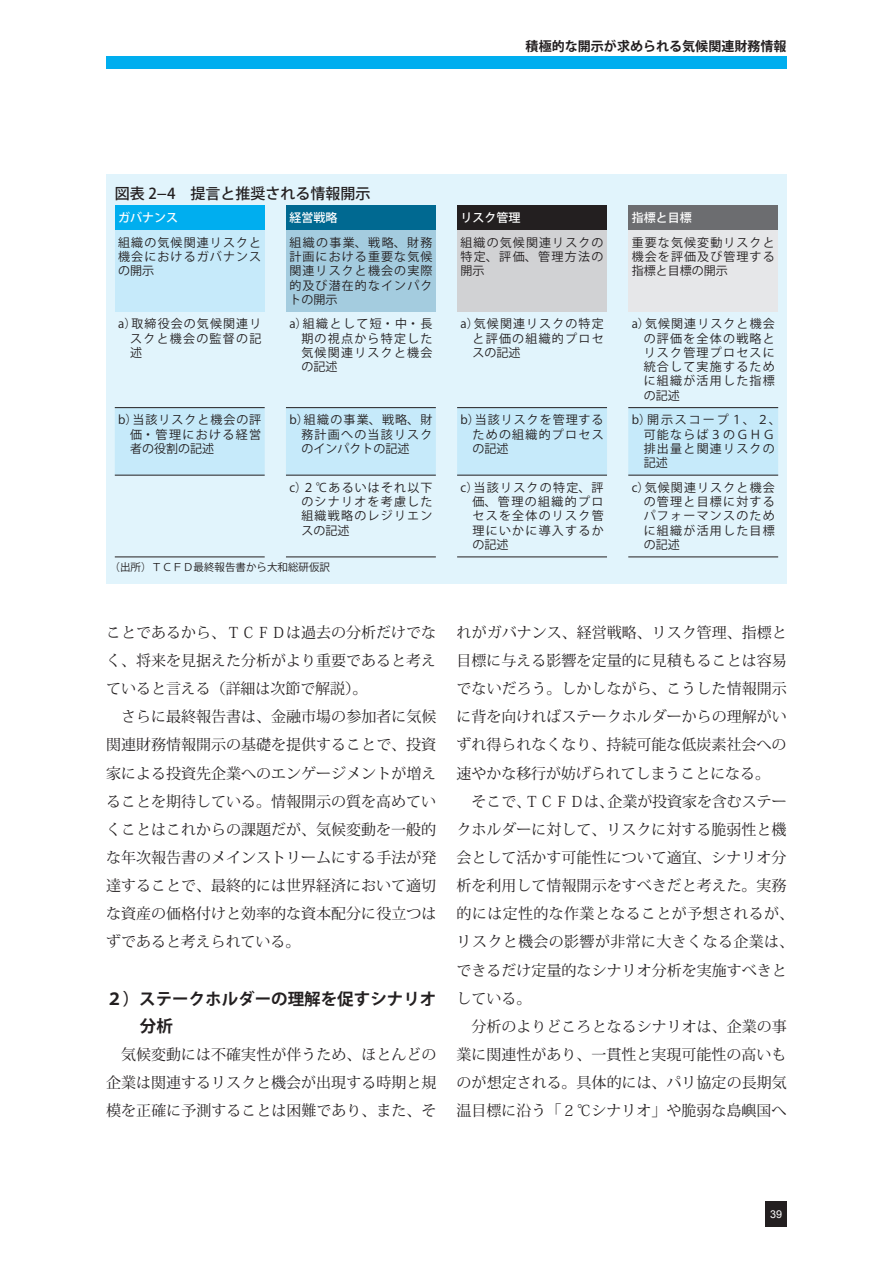
<style>
.page{position:relative;width:893px;height:1263px;background:#fff}
.page>*{position:absolute;margin:0;border:0;box-sizing:border-box;transform-origin:0 0}
.t1{font:700 16.5px/27px "Koz Go Pro";color:#231f20}
.t2{font:15px/28.2px "Koz Min Pro";color:#231f20;text-align:justify}
.t3{font:500 15px "Koz Go Pro";color:#231f20}
.t4{font:700 13.05px "Koz Go Pro";color:#231f20}
.t5{font:12px/14.2px "Koz Go Pro";letter-spacing:.1em;color:#231f20;text-align:justify}
.t6{font:500 12px "Koz Go Pro";color:#fff}
.t7{font:10.8px "Arial";color:#fff}
.t8{font:10.5px "Koz Go Pro";color:#231f20}
</style>
<div class="page">
<div style="left:106px;top:56px;width:681px;height:13px;background:#00aeef"></div>
<div style="left:765px;top:1201px;width:22px;height:26px;background:#231f20"></div>
<div style="left:106px;top:174px;width:681px;height:409px;background:#e1f4fc"></div>
<div style="left:115px;top:205px;width:150px;height:25px;background:#00aeef"></div>
<div style="left:286px;top:205px;width:150px;height:25px;background:#006991"></div>
<div style="left:457px;top:205px;width:150px;height:25px;background:#231f20"></div>
<div style="left:628px;top:205px;width:150px;height:25px;background:#6c6d70"></div>
<div style="left:115px;top:230px;width:150px;height:82px;background:#c6eafa"></div>
<div style="left:286px;top:230px;width:150px;height:82px;background:#a4ccdf"></div>
<div style="left:457px;top:230px;width:150px;height:82px;background:#d1d2d4"></div>
<div style="left:628px;top:230px;width:150px;height:82px;background:#e6e7e9"></div>
<svg style="left:115px;top:408px;width:663px;height:67px;background:#c7e9f8"></svg>
<hr style="left:115px;top:407px;width:150px;height:1px;background:#231f20">
<hr style="left:286px;top:407px;width:150px;height:1px;background:#231f20">
<hr style="left:457px;top:407px;width:150px;height:1px;background:#231f20">
<hr style="left:628px;top:407px;width:150px;height:1px;background:#231f20">
<hr style="left:115px;top:475px;width:150px;height:1px;background:#231f20">
<hr style="left:286px;top:475px;width:150px;height:1px;background:#231f20">
<hr style="left:457px;top:475px;width:150px;height:1px;background:#231f20">
<hr style="left:628px;top:475px;width:150px;height:1px;background:#231f20">
<hr style="left:115px;top:557px;width:150px;height:1px;background:#231f20">
<hr style="left:286px;top:557px;width:150px;height:1px;background:#231f20">
<hr style="left:457px;top:557px;width:150px;height:1px;background:#231f20">
<hr style="left:628px;top:557px;width:150px;height:1px;background:#231f20">
<p class="t4" style="left:526px;top:38px;width:262px">積極的な開示が求められる気候関連財務情報</p>
<p class="t3" style="left:115px;top:184px;width:257px">図表２－４　提言と推奨される情報開示</p>
<p class="t6" style="left:118px;top:210px;width:61px">ガバナンス</p>
<p class="t6" style="left:289px;top:210px;width:49px">経営戦略</p>
<p class="t6" style="left:460px;top:210px;width:61px">リスク管理</p>
<p class="t6" style="left:632px;top:210px;width:61px">指標と目標</p>
<p class="t5" style="left:118px;top:236px;width:145px">組織の気候関連リスクと機会におけるガバナンスの開示</p>
<p class="t5" style="left:289px;top:236px;width:145px">組織の事業、戦略、財務計画における重要な気候関連リスクと機会の実際的及び潜在的なインパクトの開示</p>
<p class="t5" style="left:461px;top:236px;width:145px">組織の気候関連リスクの特定、評価、管理方法の開示</p>
<p class="t5" style="left:632px;top:236px;width:145px">重要な気候変動リスクと機会を評価及び管理する指標と目標の開示</p>
<p class="t5" style="left:130px;top:317px;width:133px;text-indent:-12px">ａ）取締役会の気候関連リスクと機会の監督の記述</p>
<p class="t5" style="left:301px;top:317px;width:133px;text-indent:-12px">ａ）組織として短・中・長期の視点から特定した気候関連リスクと機会の記述</p>
<p class="t5" style="left:473px;top:317px;width:133px;text-indent:-12px">ａ）気候関連リスクの特定と評価の組織的プロセスの記述</p>
<p class="t5" style="left:644px;top:317px;width:133px;text-indent:-12px">ａ）気候関連リスクと機会の評価を全体の戦略とリスク管理プロセスに統合して実施するために組織が活用した指標の記述</p>
<p class="t5" style="left:130px;top:413px;width:133px;text-indent:-12px">ｂ）当該リスクと機会の評価・管理における経営者の役割の記述</p>
<p class="t5" style="left:301px;top:413px;width:133px;text-indent:-12px">ｂ）組織の事業、戦略、財務計画への当該リスクのインパクトの記述</p>
<p class="t5" style="left:473px;top:413px;width:133px;text-indent:-12px">ｂ）当該リスクを管理するための組織的プロセスの記述</p>
<p class="t5" style="left:644px;top:413px;width:139px;text-align:left;text-indent:-12px">ｂ）開示スコープ１、２、可能ならば３のＧＨＧ排出量と関連リスクの記述</p>
<p class="t5" style="left:301px;top:481px;width:133px;text-indent:-12px">ｃ）２℃あるいはそれ以下のシナリオを考慮した組織戦略のレジリエンスの記述</p>
<p class="t5" style="left:473px;top:481px;width:133px;text-indent:-12px">ｃ）当該リスクの特定、評価、管理の組織的プロセスを全体のリスク管理にいかに導入するかの記述</p>
<p class="t5" style="left:644px;top:481px;width:133px;text-indent:-12px">ｃ）気候関連リスクと機会の管理と目標に対するパフォーマンスのために組織が活用した目標の記述</p>
<p class="t8" style="left:110px;top:560px;width:222px">（出所）ＴＣＦＤ最終報告書から大和総研仮訳</p>
<p class="t2" style="left:106px;top:618px;width:331px">ことであるから、ＴＣＦＤは過去の分析だけでなく、将来を見据えた分析がより重要であると考えていると言える（詳細は次節で解説）。</p>
<p class="t2" style="left:106px;top:702px;width:332px;text-indent:15px">さらに最終報告書は、金融市場の参加者に気候関連財務情報開示の基礎を提供することで、投資家による投資先企業へのエンゲージメントが増えることを期待している。情報開示の質を高めていくことはこれからの課題だが、気候変動を一般的な年次報告書のメインストリームにする手法が発達することで、最終的には世界経済において適切な資産の価格付けと効率的な資本配分に役立つはずであると考えられている。</p>
<p class="t1" style="left:140px;top:986px;width:298px;text-indent:-34px">２）ステークホルダーの理解を促すシナリオ分析</p>
<p class="t2" style="left:106px;top:1040px;width:332px;text-indent:15px">気候変動には不確実性が伴うため、ほとんどの企業は関連するリスクと機会が出現する時期と規模を正確に予測することは困難であり、また、そ</p>
<p class="t2" style="left:457px;top:618px;width:332px">れがガバナンス、経営戦略、リスク管理、指標と目標に与える影響を定量的に見積もることは容易でないだろう。しかしながら、こうした情報開示に背を向ければステークホルダーからの理解がいずれ得られなくなり、持続可能な低炭素社会への速やかな移行が妨げられてしまうことになる。</p>
<p class="t2" style="left:457px;top:786px;width:339px;text-align:left;text-indent:15px">そこで、ＴＣＦＤは、企業が投資家を含むステークホルダーに対して、リスクに対する脆弱性と機会として活かす可能性について適宜、シナリオ分析を利用して情報開示をすべきだと考えた。実務的には定性的な作業となることが予想されるが、リスクと機会の影響が非常に大きくなる企業は、できるだけ定量的なシナリオ分析を実施すべきとしている。</p>
<p class="t2" style="left:457px;top:1012px;width:332px;text-indent:15px">分析のよりどころとなるシナリオは、企業の事業に関連性があり、一貫性と実現可能性の高いものが想定される。具体的には、パリ協定の長期気温目標に沿う「２℃シナリオ」や脆弱な島嶼国へ</p>
<p class="t7" style="left:770px;top:1207px;width:14px">39</p>
</div>
